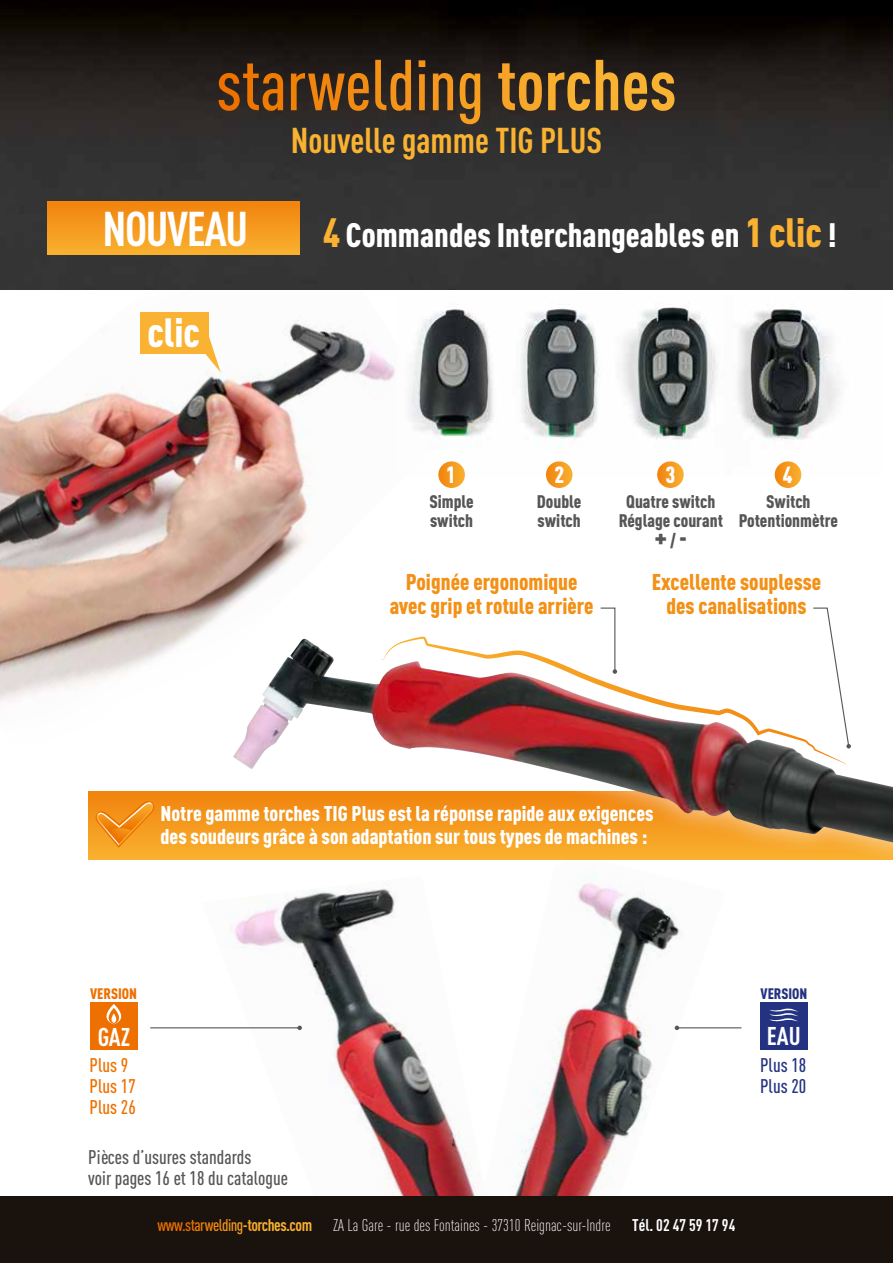
<style>
.page{position:relative;width:893px;height:1263px;background:#fff}
.page>*{position:absolute;margin:0;border:0;box-sizing:border-box;transform-origin:0 0}
.t1{font:700 70.8px "DIN Cond";color:#f9b231}
.t2{font:700 48.15px "DIN Cond";letter-spacing:-.03em;color:#fff}
.t3{font:900 40.35px "DIN Cond";color:#fff}
.t4{font:700 35.4px "DIN Cond";color:#f9b231}
.t5{font:900 33.45px "DIN Cond";color:#fff}
.t6{font:900 27px "DIN Cond";color:#565655}
.t7{font:700 25.35px "DIN Cond";color:#fff}
.t8{font:900 23.1px "DIN Cond";color:#fff}
.t9{font:900 22.5px/24px "DIN Cond";color:#f39016;text-align:center}
.t10{font:900 21px/22.5px "DIN Cond";color:#fff}
.t11{font:500 19.5px/21px "DIN Cond";color:#565655}
.t12{font:500 19.5px/21px "DIN Cond";color:#ee7000}
.t13{font:500 19.5px/21px "DIN Cond";color:#243282}
.t14{font:900 18px/19.5px "DIN Cond";color:#565655}
.t15{font:300 16.8px "DIN Cond";color:#fff}
.t16{font:700 16.8px "DIN Cond";letter-spacing:-.03em;color:#f9b231}
.t17{font:900 15px "DIN Cond";color:#ee7000}
.t18{font:900 15px "DIN Cond";color:#243282}
.s1{font-weight:500;color:#ee7100}
.s2{font-weight:500;color:#ee7500}
.s3{font-weight:500;color:#ef7c00}
.s4{font-weight:500;color:#f08104}
.s5{font-weight:500;color:#f1850f}
.s6{font-weight:500;color:#f28b12}
.s7{font-weight:500;color:#f39016}
.s8{font-weight:500;color:#f4941a}
.s9{font-weight:500;color:#f5981d}
.s10{font-weight:500;color:#f69f20}
.s11{color:#f7a327}
.s12{color:#f7a82a}
.s13{color:#f9ae2e}
.s14{font-size:40.35px;color:#f9b231}
.s15{font-size:18px}
.s16{font-weight:700}
</style>
<div class="page">
<img style="left:511px;top:919px;width:215px;height:277px">
<img style="left:201px;top:919px;width:275px;height:277px">
<img style="left:0;top:289px;width:452px;height:503px">
<img style="left:0;top:0;width:893px;height:289px">
<div style="left:0;top:1196px;width:893px;height:67px;background:#19120d"></div>
<div style="left:48px;top:202px;width:252px;height:52px;background:linear-gradient(to bottom,#f0830e,#f9b02f)"></div>
<div style="left:88px;top:792px;width:805px;height:68px;background:linear-gradient(to bottom,#f0830e,#f9b130)"></div>
<div style="left:141px;top:312px;width:68px;height:41px;background:#f9b231"></div>
<svg style="left:195px;top:335px;width:26px;height:37px"></svg>
<img style="left:398px;top:296px;width:442px;height:180px">
<svg style="left:438px;top:461px;width:27px;height:27px"></svg>
<svg style="left:546px;top:461px;width:26px;height:27px"></svg>
<svg style="left:657px;top:461px;width:27px;height:27px"></svg>
<svg style="left:775px;top:461px;width:26px;height:27px"></svg>
<div style="left:90px;top:1002px;width:48px;height:48px;background:#ee7000"></div>
<svg style="left:106px;top:1004px;width:16px;height:20px"></svg>
<div style="left:760px;top:1002px;width:47px;height:48px;background:#243282"></div>
<svg style="left:769px;top:1008px;width:29px;height:14px"></svg>
<svg style="left:207px;top:598px;width:686px;height:321px"></svg>
<img style="left:233px;top:639px;width:660px;height:203px">
<svg style="left:378px;top:637px;width:470px;height:131px"></svg>
<svg style="left:95px;top:800px;width:60px;height:48px;background:#f39621"></svg>
<hr style="left:150px;top:1027px;width:150px;height:1px;background:#565655">
<svg style="left:297px;top:1025px;width:5px;height:5px"></svg>
<hr style="left:677px;top:1027px;width:64px;height:1px;background:#565655">
<svg style="left:675px;top:1025px;width:4px;height:5px"></svg>
<svg style="left:812px;top:607px;width:39px;height:141px"></svg>
<svg style="left:599px;top:607px;width:18px;height:67px"></svg>
<h1 class="t1" style="left:216px;top:42px;width:462px"><span class="s1">s</span><span class="s2">t</span><span class="s3">a</span><span class="s4">r</span><span class="s5">w</span><span class="s6">e</span><span class="s7">l</span><span class="s8">di</span><span class="s9">n</span><span class="s10">g</span> <span class="s11">t</span><span class="s12">o</span><span class="s13">r</span>ches</h1>
<h3 class="t4" style="left:291px;top:119px;width:313px">Nouvelle gamme TIG PLUS</h3>
<h2 class="t2" style="left:103px;top:200px;width:147px">NOUVEAU</h2>
<h3 class="t3" style="left:147px;top:307px;width:54px">clic</h3>
<h3 class="t5" style="left:323px;top:214px;width:515px"><span class="s14">4</span> Commandes Interchangeables en <span class="s14">1 clic</span> !</h3>
<p class="t8" style="left:446px;top:460px;width:11px">1</p>
<p class="t14" style="left:429px;top:491px;width:46px">Simple switch</p>
<p class="t8" style="left:554px;top:460px;width:11px">2</p>
<p class="t14" style="left:537px;top:491px;width:46px">Double switch</p>
<p class="t8" style="left:665px;top:460px;width:11px">3</p>
<p class="t14" style="left:619px;top:491px;width:106px;text-align:center">Quatre switch<br>Réglage courant</p>
<p class="t6" style="left:654px;top:520px;width:34px">+ <span class="s15">/</span> -</p>
<p class="t8" style="left:783px;top:460px;width:11px">4</p>
<p class="t14" style="left:739px;top:491px;width:101px;text-align:center">Switch<br>Potentionmètre</p>
<p class="t9" style="left:390px;top:569px;width:205px">Poignée ergonomique avec grip et rotule arrière</p>
<p class="t9" style="left:652px;top:569px;width:171px">Excellente souplesse des canalisations</p>
<p class="t10" style="left:161px;top:802px;width:495px">Notre gamme torches TIG Plus est la réponse rapide aux exigences des soudeurs grâce à son adaptation sur tous types de machines :</p>
<p class="t17" style="left:90px;top:984px;width:48px">VERSION</p>
<p class="t7" style="left:98px;top:1021px;width:34px">GAZ</p>
<p class="t12" style="left:90px;top:1054px;width:48px">Plus 9<br>Plus 17<br>Plus 26</p>
<p class="t11" style="left:88px;top:1146px;width:201px">Pièces d’usures standards<br>voir pages 16 et 18 du catalogue</p>
<p class="t16" style="left:158px;top:1215px;width:156px"><span class="s1">www.s</span><span class="s2">t</span><span class="s3">a</span><span class="s4">r</span><span class="s5">w</span><span class="s6">e</span><span class="s7">l</span><span class="s8">di</span><span class="s9">n</span><span class="s10">g</span><span class="s11">-t</span><span class="s12">o</span><span class="s13">r</span>ches.com</p>
<p class="t15" style="left:333px;top:1216px;width:404px">ZA La Gare - rue des Fontaines - 37310 Reignac-sur-Indre <span class="s16">Tél. 02 47 59 17 94</span></p>
<p class="t18" style="left:761px;top:984px;width:48px">VERSION</p>
<p class="t7" style="left:767px;top:1020px;width:35px">EAU</p>
<p class="t13" style="left:760px;top:1054px;width:48px">Plus 18<br>Plus 20</p>
</div>
